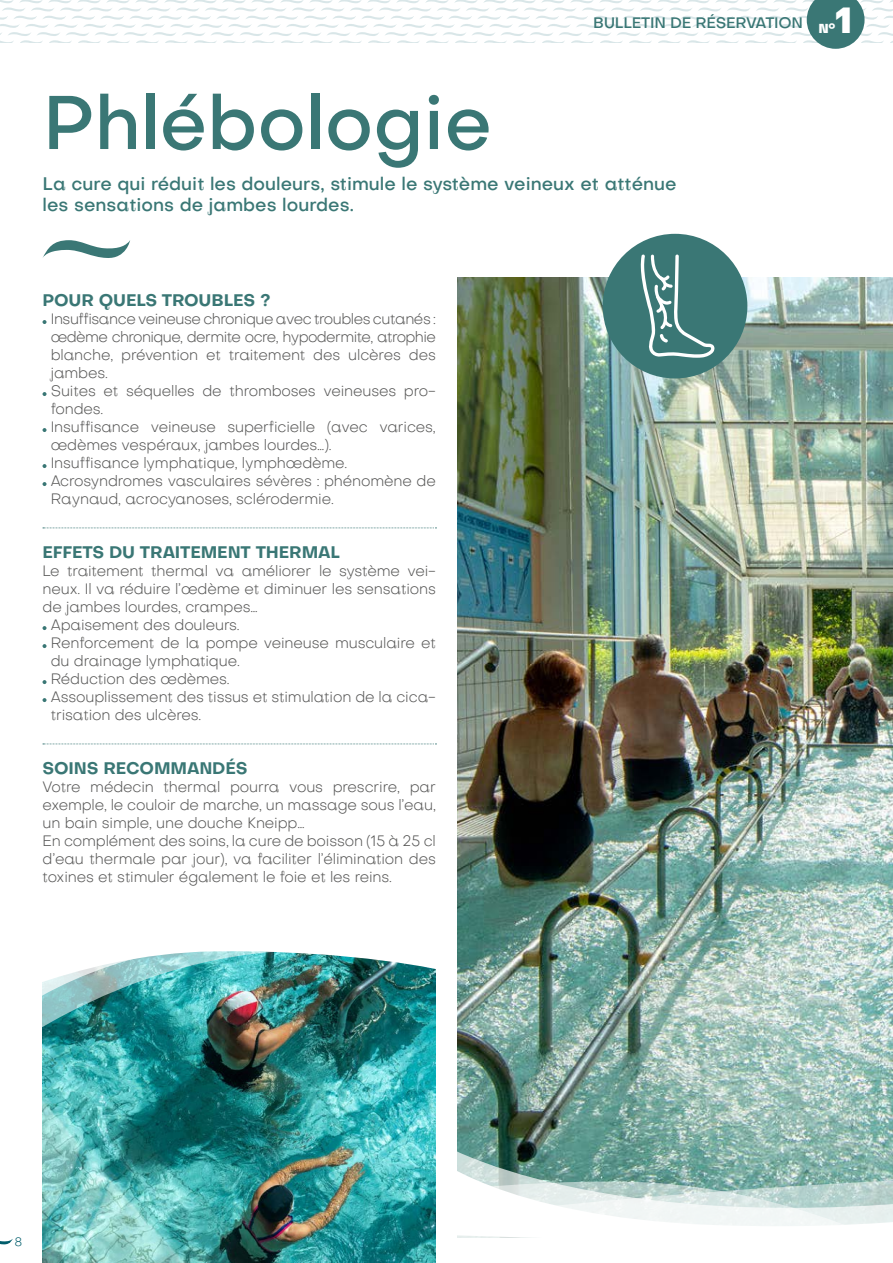
<style>
.page{position:relative;width:893px;height:1263px;background:#fff}
.page>*{position:absolute;margin:0;border:0;box-sizing:border-box;transform-origin:0 0}
.t1{font:500 75px "Subjectivity";color:#3a7775}
.t2{font:800 35.55px "Subjectivity";color:#fff}
.t3{font:500 18px/21px "Subjectivity";color:#3a7775}
.t4{font:700 16.5px "Subjectivity";letter-spacing:-.01em;color:#3a7775}
.t5{font:300 15px/18px "Subjectivity";letter-spacing:-.01em;color:#565655}
.t6{font:500 15px "Subjectivity";letter-spacing:-.02em;color:#3a7775}
.t7{font:300 12px "Subjectivity";color:#005d6b}
</style>
<div class="page">
<svg style="left:0;top:1239px;width:13px;height:6px"></svg>
<svg style="left:0;top:0;width:892px;height:43px"></svg>
<svg style="left:43px;top:240px;width:87px;height:18px"></svg>
<svg style="left:43px;top:527px;width:393px;height:1px"></svg>
<svg style="left:43px;top:743px;width:393px;height:1px"></svg>
<svg style="left:43px;top:320px;width:4px;height:4px"></svg>
<svg style="left:43px;top:392px;width:4px;height:4px"></svg>
<svg style="left:43px;top:428px;width:4px;height:4px"></svg>
<svg style="left:43px;top:464px;width:4px;height:4px"></svg>
<svg style="left:43px;top:482px;width:4px;height:4px"></svg>
<svg style="left:43px;top:626px;width:4px;height:4px"></svg>
<svg style="left:43px;top:644px;width:4px;height:4px"></svg>
<svg style="left:43px;top:680px;width:4px;height:4px"></svg>
<svg style="left:43px;top:698px;width:4px;height:4px"></svg>
<img style="left:457px;top:278px;width:435px;height:866px">
<div style="left:603px;top:234px;width:144px;height:144px;background:#3a7775;border-radius:50%"></div>
<svg style="left:641px;top:254px;width:74px;height:104px"></svg>
<hr style="left:892px;top:0;width:1px;height:1237px;background:#3a7775">
<hr style="left:892px;top:0;width:1px;height:278px;background:#f0f0f0">
<svg style="left:457px;top:1144px;width:436px;height:94px"></svg>
<img style="left:43px;top:1044px;width:393px;height:219px">
<img style="left:42px;top:1044px;width:350px;height:21px">
<img style="left:42px;top:951px;width:394px;height:93px">
<svg style="left:807px;top:0;width:57px;height:49px;background:#588b8a"></svg>
<p class="t6" style="left:593px;top:14px;width:244px">BULLETIN DE RÉSERVATION <sub>N°</sub></p>
<h2 class="t2" style="left:835px;top:5px;width:19px">1</h2>
<h1 class="t1" style="left:43px;top:80px;width:451px">Phlébologie</h1>
<p class="t3" style="left:43px;top:173px;width:636px">La cure qui réduit les douleurs, stimule le système veineux et atténue les sensations de jambes lourdes.</p>
<p class="t4" style="left:43px;top:291px;width:230px">POUR QUELS TROUBLES ?</p>
<p class="t5" style="left:51px;top:310px;width:387px">Insuffisance veineuse chronique avec troubles cutanés : œdème chronique, dermite ocre, hypodermite, atrophie blanche, prévention et traitement des ulcères des jambes.<br>Suites et séquelles de thromboses veineuses pro&shy;fondes.<br>Insuffisance veineuse superficielle (avec varices, œdèmes vespéraux, jambes lourdes…).<br>Insuffisance lymphatique, lymphœdème.<br>Acrosyndromes vasculaires sévères : phénomène de Raynaud, acrocyanoses, sclérodermie.</p>
<p class="t4" style="left:43px;top:543px;width:299px">EFFETS DU TRAITEMENT THERMAL</p>
<p class="t5" style="left:43px;top:562px;width:395px">Le traitement thermal va améliorer le système vei-</p>
<p class="t5" style="left:43px;top:580px;width:395px">neux. Il va réduire l’œdème et diminuer les sensations</p>
<p class="t5" style="left:43px;top:598px;width:217px">de jambes lourdes, crampes…</p>
<p class="t5" style="left:51px;top:616px;width:190px">Apaisement des douleurs.</p>
<p class="t5" style="left:51px;top:634px;width:387px">Renforcement de la pompe veineuse musculaire et</p>
<p class="t5" style="left:51px;top:652px;width:191px">du drainage lymphatique.</p>
<p class="t5" style="left:51px;top:670px;width:180px">Réduction des œdèmes.</p>
<p class="t5" style="left:51px;top:688px;width:387px">Assouplissement des tissus et stimulation de la cica-</p>
<p class="t5" style="left:51px;top:706px;width:152px">trisation des ulcères.</p>
<p class="t4" style="left:43px;top:759px;width:207px">SOINS RECOMMANDÉS</p>
<p class="t5" style="left:43px;top:778px;width:395px">Votre médecin thermal pourra vous prescrire, par exemple, le couloir de marche, un massage sous l’eau, un bain simple, une douche Kneipp…<br>En complément des soins, la cure de boisson (15 à 25 cl d’eau thermale par jour), va faciliter l’élimination des toxines et stimuler également le foie et les reins.</p>
<p class="t7" style="left:15px;top:1235px;width:9px">8</p>
</div>
